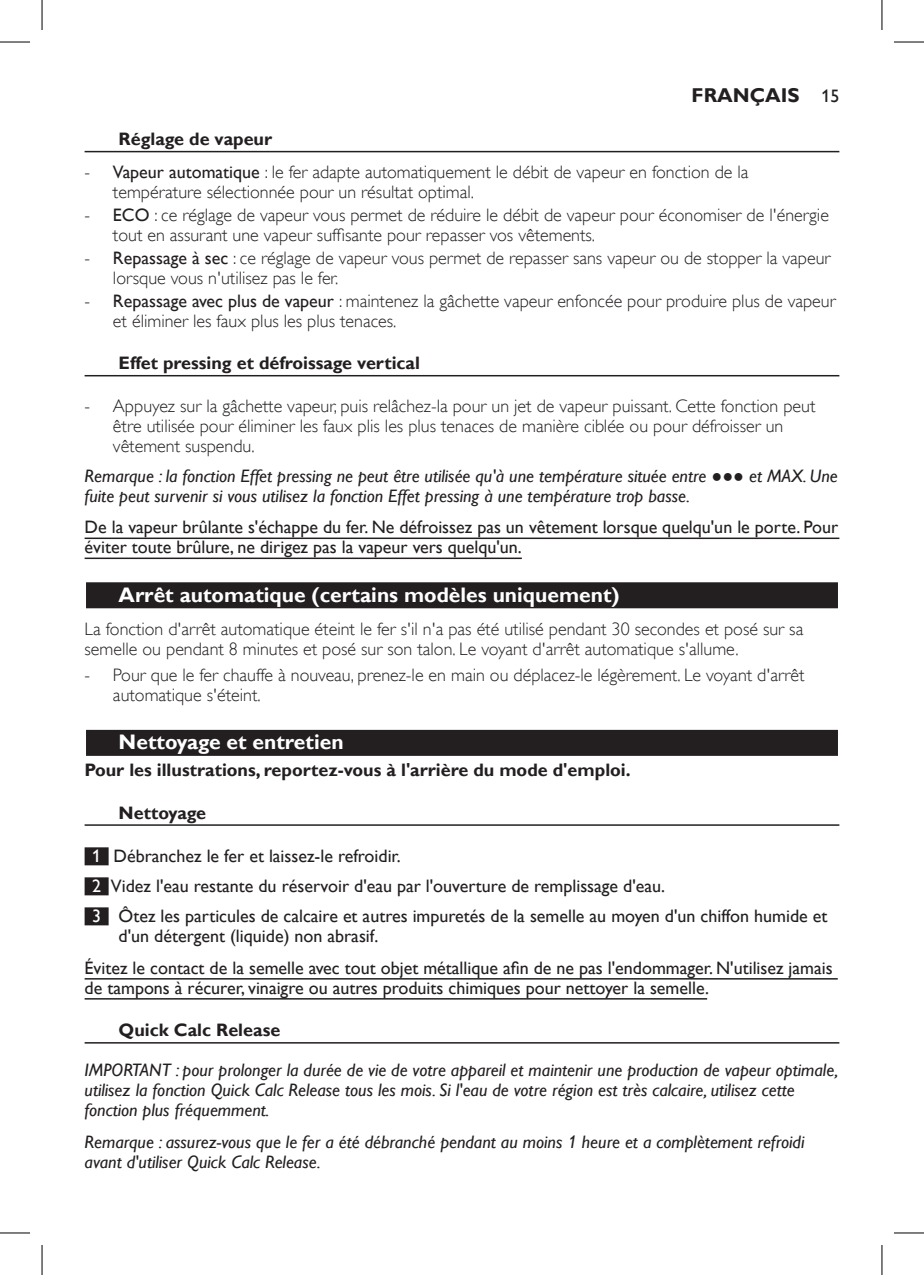
<style>
.page{position:relative;width:924px;height:1275px;background:#fff}
.page>*{position:absolute;margin:0;border:0;box-sizing:border-box;transform-origin:0 0}
.chapter-title-paragr{font:700 21px "Gill Sans Alt One WGL";color:#fff}
.org_Pageright{font:700 20px "Gill Sans Alt One WGL";color:#231f20}
.heading-paragraph{font:18px/20px "Gill Sans Alt One WGL Light";color:#231f20}
.actionlist-item-note{font:italic 18px/20px "Gill Sans Alt One WGL";color:#231f20}
.heading-warning-para{font:18px/20px "Gill Sans Alt One WGL";color:#231f20}
.actionlist-item-para{font:18px/20px "Gill Sans Alt One WGL";color:#231f20}
.heading-title-paragr{font:700 18px "Gill Sans Alt One WGL";color:#231f20}
.heading-paragraph-2{font:700 18px "Gill Sans Alt One WGL";color:#231f20}
.s1{font-weight:400;font-size:18px}
.s2{font-family:"Gill Sans Alt One WGL"}
.s3{color:#fff}
</style>
<div class="page">
<hr style="left:85px;top:151px;width:754px;height:1px;background:#231f20">
<hr style="left:85px;top:375px;width:754px;height:1px;background:#231f20">
<hr style="left:85px;top:537px;width:754px;height:2px;background:#231f20">
<hr style="left:85px;top:557px;width:436px;height:2px;background:#231f20">
<div style="left:85px;top:581px;width:754px;height:28px;background:#282425"></div>
<div style="left:86px;top:582px;width:751px;height:26px;background:#231f20"></div>
<div style="left:85px;top:728px;width:754px;height:29px;background:#e1e1e1"></div>
<div style="left:86px;top:730px;width:751px;height:26px;background:#231f20"></div>
<hr style="left:85px;top:824px;width:754px;height:2px;background:#231f20">
<div style="left:85px;top:847px;width:24px;height:18px;background:#231f20"></div>
<div style="left:85px;top:877px;width:24px;height:18px;background:#231f20"></div>
<div style="left:85px;top:907px;width:24px;height:18px;background:#231f20"></div>
<hr style="left:85px;top:978px;width:752px;height:1px;background:#231f20">
<hr style="left:85px;top:998px;width:621px;height:1px;background:#231f20">
<hr style="left:85px;top:1042px;width:754px;height:1px;background:#231f20">
<hr style="left:0;top:42px;width:30px;height:1px;background:#000">
<hr style="left:893px;top:42px;width:30px;height:1px;background:#000">
<hr style="left:0;top:1232px;width:30px;height:1px;background:#000">
<hr style="left:893px;top:1232px;width:30px;height:1px;background:#000">
<hr style="left:42px;top:0;width:1px;height:30px;background:#000">
<hr style="left:42px;top:1245px;width:1px;height:30px;background:#000">
<hr style="left:881px;top:0;width:1px;height:30px;background:#000">
<hr style="left:881px;top:1245px;width:1px;height:30px;background:#000">
<p class="org_Pageright" style="left:691px;top:82px;width:149px">FRANÇAIS <span class="s1">15</span></p>
<p class="heading-title-paragr" style="left:119px;top:127px;width:155px">Réglage de vapeur</p>
<p class="heading-paragraph" style="left:113px;top:162px;width:636px;text-indent:-28px">- <span class="s2">Vapeur automatique</span> : le fer adapte automatiquement le débit de vapeur en fonction de la température sélectionnée pour un résultat optimal.</p>
<p class="heading-paragraph" style="left:113px;top:205px;width:717px;text-indent:-28px">- <span class="s2">ECO</span> : ce réglage de vapeur vous permet de réduire le débit de vapeur pour économiser de l'énergie tout en assurant une vapeur suffi sante pour repasser vos vêtements.</p>
<p class="heading-paragraph" style="left:113px;top:248px;width:718px;text-indent:-28px">- <span class="s2">Repassage à sec</span> : ce réglage de vapeur vous permet de repasser sans vapeur ou de stopper la vapeur lorsque vous n'utilisez pas le fer.</p>
<p class="heading-paragraph" style="left:113px;top:291px;width:724px;text-indent:-28px">- <span class="s2">Repassage avec plus de vapeur</span> : maintenez la gâchette vapeur enfoncée pour produire plus de vapeur et éliminer les faux plus les plus tenaces.</p>
<p class="heading-title-paragr" style="left:119px;top:351px;width:303px">Effet pressing et défroissage vertical</p>
<p class="heading-paragraph" style="left:113px;top:396px;width:703px;text-indent:-28px">- Appuyez sur la gâchette vapeur, puis relâchez-la pour un jet de vapeur puissant. Cette fonction peut être utilisée pour éliminer les faux plis les plus tenaces de manière ciblée ou pour défroisser un vêtement suspendu.</p>
<p class="actionlist-item-note" style="left:85px;top:465px;width:754px">Remarque : la fonction Effet pressing ne peut être utilisée qu'à une température située entre ●●● et MAX. Une fuite peut survenir si vous utilisez la fonction Effet pressing à une température trop basse.</p>
<p class="heading-warning-para" style="left:85px;top:517px;width:754px">De la vapeur brûlante s'échappe du fer. Ne défroissez pas un vêtement lorsque quelqu'un le porte. Pour éviter toute brûlure, ne dirigez pas la vapeur vers quelqu'un.</p>
<p class="chapter-title-paragr" style="left:119px;top:580px;width:502px">Arrêt automatique (certains modèles uniquement)</p>
<p class="heading-paragraph" style="left:85px;top:619px;width:720px">La fonction d'arrêt automatique éteint le fer s'il n'a pas été utilisé pendant 30 secondes et posé sur sa semelle ou pendant 8 minutes et posé sur son talon. Le voyant d'arrêt automatique s'allume.</p>
<p class="heading-paragraph" style="left:113px;top:665px;width:692px;text-indent:-28px">- Pour que le fer chauffe à nouveau, prenez-le en main ou déplacez-le légèrement. Le voyant d'arrêt automatique s'éteint.</p>
<p class="chapter-title-paragr" style="left:119px;top:727px;width:226px">Nettoyage et entretien</p>
<p class="heading-paragraph-2" style="left:85px;top:757px;width:547px">Pour les illustrations, reportez-vous à l'arrière du mode d'emploi.</p>
<p class="heading-title-paragr" style="left:119px;top:800px;width:89px">Nettoyage</p>
<p class="actionlist-item-para" style="left:92px;top:846px;width:310px"><span class="s3">1</span> Débranchez le fer et laissez-le refroidir.</p>
<p class="actionlist-item-para" style="left:92px;top:876px;width:574px"><span class="s3">2</span> Videz l'eau restante du réservoir d'eau par l'ouverture de remplissage d'eau.</p>
<p class="actionlist-item-para" style="left:119px;top:906px;width:710px;text-indent:-26px"><span class="s3">3</span> Ôtez les particules de calcaire et autres impuretés de la semelle au moyen d'un chiffon humide et d'un détergent (liquide) non abrasif.</p>
<p class="heading-warning-para" style="left:85px;top:957px;width:749px">Évitez le contact de la semelle avec tout objet métallique afin de ne pas l'endommager. N'utilisez jamais de tampons à récurer, vinaigre ou autres produits chimiques pour nettoyer la semelle.</p>
<p class="heading-title-paragr" style="left:119px;top:1018px;width:163px">Quick Calc Release</p>
<p class="actionlist-item-note" style="left:85px;top:1060px;width:754px">IMPORTANT : pour prolonger la durée de vie de votre appareil et maintenir une production de vapeur optimale, utilisez la fonction Quick Calc Release tous les mois. Si l'eau de votre région est très calcaire, utilisez cette fonction plus fréquemment.</p>
<p class="actionlist-item-note" style="left:85px;top:1131px;width:721px">Remarque : assurez-vous que le fer a été débranché pendant au moins 1 heure et a complètement refroidi avant d'utiliser Quick Calc Release.</p>
</div>
